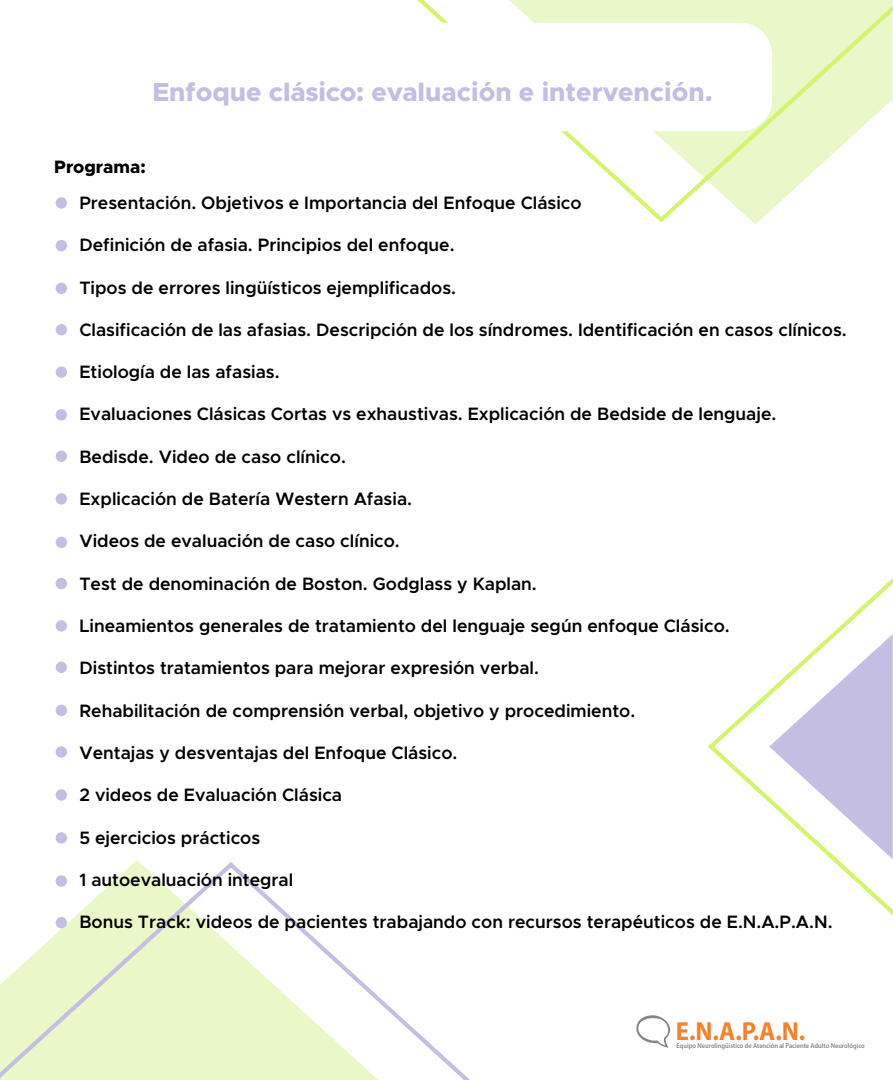
<style>
.page{position:relative;width:893px;height:1080px;background:#fff}
.page>*{position:absolute;margin:0;border:0;box-sizing:border-box;transform-origin:0 0}
.t1{font:800 26.25px "Metropolis";color:#c4bfe2}
.t2{font:700 26.1px "Myriad Pro";color:#f3822e;scale:.95 1}
.t3{font:600 18px "Metropolis";color:#000}
.t4{font:800 18px "Metropolis";color:#000}
.t5{font:600 7.05px "Myriad Pro";color:#838489;scale:.91 1}
</style>
<div class="page">
<svg style="left:708px;top:578px;width:185px;height:338px"></svg>
<svg style="left:417px;top:0;width:476px;height:225px"></svg>
<svg style="left:0;top:860px;width:470px;height:220px"></svg>
<svg style="left:636px;top:1015px;width:35px;height:33px"></svg>
<div style="left:56px;top:197px;width:11px;height:12px;background:#c4bfe2;border-radius:50%"></div>
<div style="left:56px;top:240px;width:11px;height:11px;background:#c4bfe2;border-radius:50%"></div>
<div style="left:56px;top:283px;width:11px;height:11px;background:#c4bfe2;border-radius:50%"></div>
<div style="left:56px;top:324px;width:11px;height:11px;background:#c4bfe2;border-radius:50%"></div>
<div style="left:56px;top:366px;width:11px;height:12px;background:#c4bfe2;border-radius:50%"></div>
<div style="left:56px;top:409px;width:11px;height:11px;background:#c4bfe2;border-radius:50%"></div>
<div style="left:56px;top:450px;width:11px;height:12px;background:#c4bfe2;border-radius:50%"></div>
<div style="left:56px;top:493px;width:11px;height:12px;background:#c4bfe2;border-radius:50%"></div>
<div style="left:56px;top:537px;width:11px;height:11px;background:#c4bfe2;border-radius:50%"></div>
<div style="left:56px;top:578px;width:11px;height:11px;background:#c4bfe2;border-radius:50%"></div>
<div style="left:56px;top:620px;width:11px;height:12px;background:#c4bfe2;border-radius:50%"></div>
<div style="left:56px;top:662px;width:11px;height:11px;background:#c4bfe2;border-radius:50%"></div>
<div style="left:56px;top:705px;width:11px;height:11px;background:#c4bfe2;border-radius:50%"></div>
<div style="left:56px;top:746px;width:11px;height:12px;background:#c4bfe2;border-radius:50%"></div>
<div style="left:56px;top:789px;width:11px;height:12px;background:#c4bfe2;border-radius:50%"></div>
<div style="left:56px;top:832px;width:11px;height:12px;background:#c4bfe2;border-radius:50%"></div>
<div style="left:56px;top:875px;width:11px;height:12px;background:#c4bfe2;border-radius:50%"></div>
<div style="left:56px;top:917px;width:11px;height:11px;background:#c4bfe2;border-radius:50%"></div>
<div style="left:111px;top:23px;width:661px;height:108px;background:#fff;border-radius:32px"></div>
<h1 class="t1" style="left:152px;top:75px;width:562px">Enfoque clásico: evaluación e intervención.</h1>
<p class="t4" style="left:54px;top:155px;width:93px">Programa:</p>
<p class="t3" style="left:79px;top:191px;width:504px">Presentación. Objetivos e Importancia del Enfoque Clásico</p>
<p class="t3" style="left:79px;top:234px;width:377px">Definición de afasia. Principios del enfoque.</p>
<p class="t3" style="left:79px;top:276px;width:378px">Tipos de errores lingüísticos ejemplificados.</p>
<p class="t3" style="left:79px;top:318px;width:769px">Clasificación de las afasias. Descripción de los síndromes. Identificación en casos clínicos.</p>
<p class="t3" style="left:79px;top:361px;width:202px">Etiología de las afasias.</p>
<p class="t3" style="left:79px;top:403px;width:698px">Evaluaciones Clásicas Cortas vs exhaustivas. Explicación de Bedside de lenguaje.</p>
<p class="t3" style="left:79px;top:445px;width:268px">Bedisde. Video de caso clínico.</p>
<p class="t3" style="left:79px;top:487px;width:334px">Explicación de Batería Western Afasia.</p>
<p class="t3" style="left:79px;top:530px;width:322px">Videos de evaluación de caso clínico.</p>
<p class="t3" style="left:79px;top:572px;width:459px">Test de denominación de Boston. Godglass y Kaplan.</p>
<p class="t3" style="left:79px;top:614px;width:652px">Lineamientos generales de tratamiento del lenguaje según enfoque Clásico.</p>
<p class="t3" style="left:79px;top:657px;width:461px">Distintos tratamientos para mejorar expresión verbal.</p>
<p class="t3" style="left:79px;top:699px;width:557px">Rehabilitación de comprensión verbal, objetivo y procedimiento.</p>
<p class="t3" style="left:79px;top:741px;width:380px">Ventajas y desventajas del Enfoque Clásico.</p>
<p class="t3" style="left:79px;top:784px;width:264px">2 videos de Evaluación Clásica</p>
<p class="t3" style="left:79px;top:826px;width:182px">5 ejercicios prácticos</p>
<p class="t3" style="left:79px;top:868px;width:215px">1 autoevaluación integral</p>
<p class="t3" style="left:79px;top:910px;width:755px">Bonus Track: videos de pacientes trabajando con recursos terapéuticos de E.N.A.P.A.N.</p>
<h2 class="t2" style="left:676px;top:1014px;width:138px">E.N.A.P.A.N.</h2>
<p class="t5" style="left:677px;top:1041px;width:208px">Equipo Neurolingüistico de Atención al Paciente Adulto Neurológico</p>
</div>
